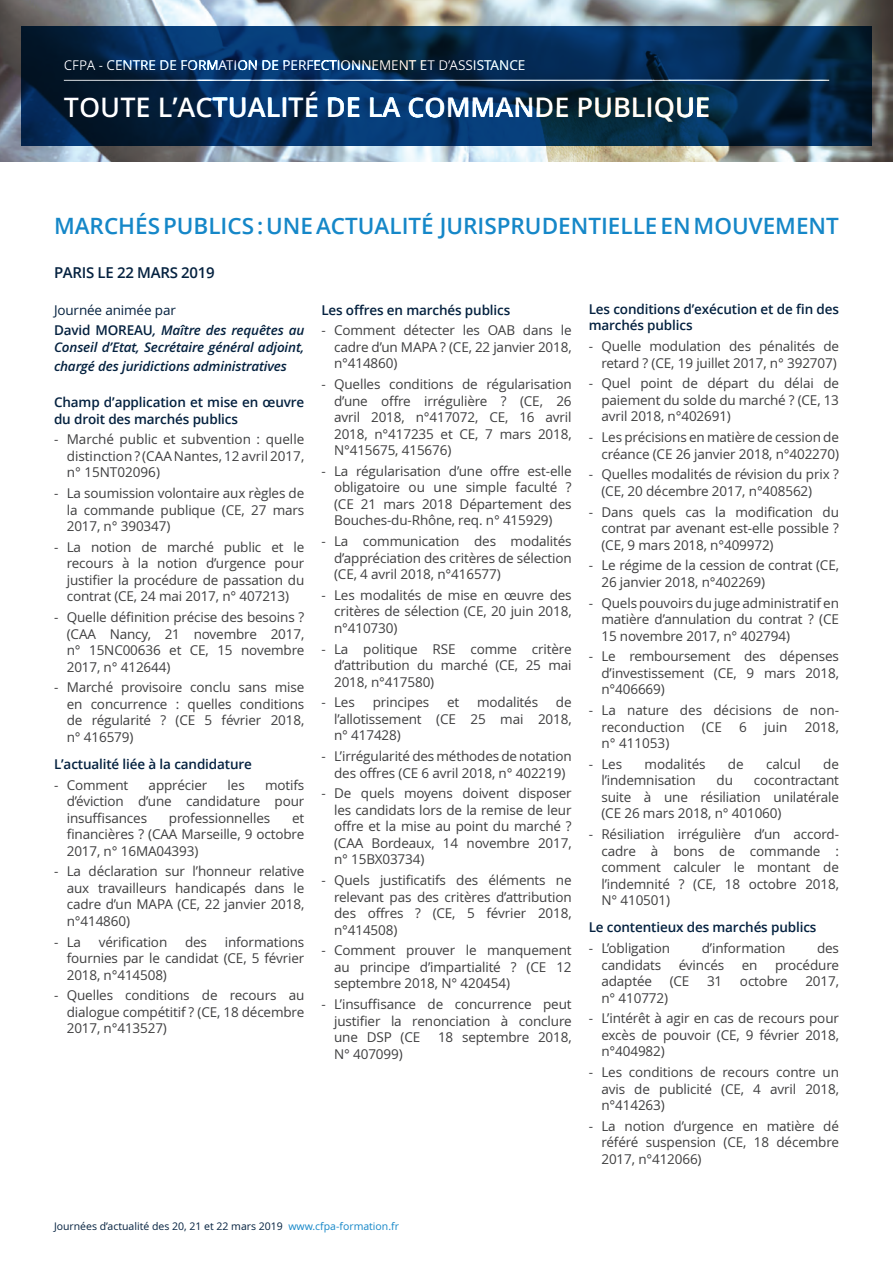
<style>
.page{position:relative;width:893px;height:1263px;background:#fff}
.page>*{position:absolute;margin:0;border:0;box-sizing:border-box;transform-origin:0 0}
.t1{font:600 27px "Open Sans";color:#fff}
.t2{font:600 22.5px "Open Sans";color:#1587c8}
.t3{font:600 15px "Open Sans";letter-spacing:-.02em;color:#04213f}
.t4{font:13.5px/16.5px "Open Sans";letter-spacing:-.01em;color:#3e3e3f;text-align:justify}
.t5{font:600 13.5px/16.5px "Open Sans";letter-spacing:-.01em;color:#04213f}
.t6{font:italic 600 13.5px/20.7px "Open Sans";letter-spacing:-.01em;color:#04213f}
.t7{font:13.5px "Open Sans";color:#fff}
.t8{font:10.5px "Open Sans";color:#04213f}
.s1{font-weight:400;font-style:normal}
.s2{font-style:normal}
.s3{color:#1587c8}
</style>
<div class="page">
<img style="left:0;top:0;width:893px;height:162px">
<svg style="left:21px;top:27px;width:851px;height:119px;background:#052b51"></svg>
<hr style="left:64px;top:80px;width:765px;height:1px;background:#fff">
<p class="t7" style="left:64px;top:57px;width:463px">CFPA - CENTRE DE FORMATION DE PERFECTIONNEMENT ET D’ASSISTANCE</p>
<h1 class="t1" style="left:64px;top:88px;width:648px">TOUTE L’ACTUALITÉ DE LA COMMANDE PUBLIQUE</h1>
<h2 class="t2" style="left:54px;top:210px;width:786px">MARCHÉS PUBLICS : UNE ACTUALITÉ JURISPRUDENTIELLE EN MOUVEMENT</h2>
<p class="t3" style="left:54px;top:262px;width:162px">PARIS LE 22 MARS 2019</p>
<p class="t6" style="left:54px;top:300px;width:252px"><span class="s1">Journée animée par<br></span><span class="s2">David MOREAU</span>, Maître des requêtes au</p>
<p class="t6" style="left:54px;top:337px;width:252px;line-height:19.5px">Conseil d’Etat, Secrétaire général adjoint, chargé des juridictions administratives</p>
<p class="t5" style="left:54px;top:394px;width:252px">Champ d’application et mise en œuvre du droit des marchés publics</p>
<p class="t4" style="left:67px;top:431px;width:239px;text-indent:-13px">- Marché public et subvention : quelle distinction ? (CAA Nantes, 12 avril 2017, n° 15NT02096)</p>
<p class="t4" style="left:67px;top:485px;width:239px;text-indent:-13px">- La soumission volontaire aux règles de la commande publique (CE, 27 mars 2017, n° 390347)</p>
<p class="t4" style="left:67px;top:539px;width:239px;text-indent:-13px">- La notion de marché public et le recours à la notion d’urgence pour justifier la procédure de passation du contrat (CE, 24 mai 2017, n° 407213)</p>
<p class="t4" style="left:67px;top:609px;width:239px;text-indent:-13px">- Quelle définition précise des besoins ? (CAA Nancy, 21 novembre 2017, n° 15NC00636 et CE, 15 novembre 2017, n° 412644)</p>
<p class="t4" style="left:67px;top:679px;width:239px;text-indent:-13px">- Marché provisoire conclu sans mise en concurrence : quelles conditions de régularité ? (CE 5 février 2018, n° 416579)</p>
<p class="t5" style="left:54px;top:755px;width:199px">L’actualité liée à la candidature</p>
<p class="t4" style="left:54px;top:777px;width:76px">- Comment</p>
<p class="t4" style="left:149px;top:777px;width:60px">apprécier</p>
<p class="t4" style="left:228px;top:777px;width:19px">les</p>
<p class="t4" style="left:67px;top:777px;width:239px;text-indent:198px">motifs d’éviction d’une candidature pour insuffisances</p>
<p class="t4" style="left:169px;top:810px;width:103px">professionnelles</p>
<p class="t4" style="left:67px;top:810px;width:239px;text-indent:225px">et financières ? (CAA Marseille, 9 octobre 2017, n° 16MA04393)</p>
<p class="t4" style="left:67px;top:863px;width:239px;text-indent:-13px">- La déclaration sur l’honneur relative aux travailleurs handicapés dans le cadre d’un MAPA (CE, 22 janvier 2018, n°414860)</p>
<p class="t4" style="left:54px;top:934px;width:29px">- La</p>
<p class="t4" style="left:99px;top:934px;width:70px">vérification</p>
<p class="t4" style="left:185px;top:934px;width:24px">des</p>
<p class="t4" style="left:67px;top:934px;width:239px;text-indent:158px">informations fournies par le candidat (CE, 5 février 2018, n°414508)</p>
<p class="t4" style="left:67px;top:987px;width:239px;text-indent:-13px">- Quelles conditions de recours au dialogue compétitif ? (CE, 18 décembre 2017, n°413527)</p>
<p class="t5" style="left:321px;top:301px;width:190px">Les offres en marchés publics</p>
<p class="t4" style="left:334px;top:322px;width:239px;text-indent:-13px">- Comment détecter les OAB dans le cadre d’un MAPA ? (CE, 22 janvier 2018, n°414860)</p>
<p class="t4" style="left:334px;top:376px;width:239px;text-indent:-13px">- Quelles conditions de régularisation d’une offre irrégulière ? (CE, 26 avril 2018, n°417072, CE, 16 avril 2018, n°417235 et CE, 7 mars 2018, N°415675, 415676)</p>
<p class="t4" style="left:334px;top:463px;width:239px;text-indent:-13px">- La régularisation d’une offre est-elle obligatoire ou une simple faculté ? (CE 21 mars 2018 Département des Bouches-du-Rhône, req. n° 415929)</p>
<p class="t4" style="left:334px;top:533px;width:239px;text-indent:-13px">- La communication des modalités d’appréciation des critères de sélection (CE, 4 avril 2018, n°416577)</p>
<p class="t4" style="left:334px;top:587px;width:239px;text-indent:-13px">- Les modalités de mise en œuvre des critères de sélection (CE, 20 juin 2018, n°410730)</p>
<p class="t4" style="left:334px;top:641px;width:239px;text-indent:-13px">- La politique RSE comme critère d’attribution du marché (CE, 25 mai 2018, n°417580)</p>
<p class="t4" style="left:321px;top:694px;width:35px">- Les</p>
<p class="t4" style="left:373px;top:694px;width:58px">principes</p>
<p class="t4" style="left:447px;top:694px;width:14px">et</p>
<p class="t4" style="left:477px;top:694px;width:63px">modalités</p>
<p class="t4" style="left:334px;top:694px;width:239px;text-indent:222px">de l’allotissement (CE 25 mai 2018, n° 417428)</p>
<p class="t4" style="left:321px;top:748px;width:252px;text-align:center">- L’irrégularité des méthodes de notation des offres (CE 6 avril 2018, n° 402219)</p>
<p class="t4" style="left:334px;top:785px;width:239px;text-indent:-13px">- De quels moyens doivent disposer les candidats lors de la remise de leur offre et la mise au point du marché ? (CAA Bordeaux, 14 novembre 2017, n° 15BX03734)</p>
<p class="t4" style="left:334px;top:872px;width:239px;text-indent:-13px">- Quels justificatifs des éléments ne relevant pas des critères d’attribution des offres ? (CE, 5 février 2018, n°414508)</p>
<p class="t4" style="left:334px;top:942px;width:239px;text-indent:-13px">- Comment prouver le manquement au principe d’impartialité ? (CE 12 septembre 2018, N° 420454)</p>
<p class="t4" style="left:334px;top:996px;width:239px;text-indent:-13px">- L’insuffisance de concurrence peut justifier la renonciation à conclure une DSP (CE</p>
<p class="t4" style="left:438px;top:1029px;width:135px">18 septembre 2018,</p>
<p class="t4" style="left:334px;top:1046px;width:70px">N° 407099)</p>
<p class="t5" style="left:589px;top:300px;width:252px">Les conditions d’exécution et de fin des marchés publics</p>
<p class="t4" style="left:589px;top:338px;width:252px;text-align:right">- Quelle modulation des pénalités de retard ? (CE, 19 juillet 2017, n° 392707)</p>
<p class="t4" style="left:601px;top:376px;width:239px;text-indent:-13px">- Quel point de départ du délai de paiement du solde du marché ? (CE, 13 avril 2018, n°402691)</p>
<p class="t4" style="left:589px;top:429px;width:252px;text-align:right">- Les précisions en matière de cession de créance (CE 26 janvier 2018, n°402270)</p>
<p class="t4" style="left:601px;top:467px;width:239px;text-indent:-13px">- Quelles modalités de révision du prix ? (CE, 20 décembre 2017, n°408562)</p>
<p class="t4" style="left:601px;top:504px;width:239px;text-indent:-13px">- Dans quels cas la modification du contrat par avenant est-elle possible ? (CE, 9 mars 2018, n°409972)</p>
<p class="t4" style="left:601px;top:557px;width:239px;text-indent:-13px">- Le régime de la cession de contrat (CE,<br>26 janvier 2018, n°402269)</p>
<p class="t4" style="left:601px;top:595px;width:239px;text-indent:-13px">- Quels pouvoirs du juge administratif en matière d’annulation du contrat ? (CE 15 novembre 2017, n° 402794)</p>
<p class="t4" style="left:601px;top:648px;width:239px;text-indent:-13px">- Le remboursement des dépenses d’investissement (CE, 9 mars 2018, n°406669)</p>
<p class="t4" style="left:601px;top:702px;width:239px;text-indent:-13px">- La nature des décisions de non&shy;reconduction</p>
<p class="t4" style="left:702px;top:719px;width:22px">(CE</p>
<p class="t4" style="left:739px;top:719px;width:9px">6</p>
<p class="t4" style="left:764px;top:719px;width:25px">juin</p>
<p class="t4" style="left:805px;top:719px;width:36px">2018,</p>
<p class="t4" style="left:601px;top:735px;width:69px">n° 411053)</p>
<p class="t4" style="left:589px;top:756px;width:35px">- Les</p>
<p class="t4" style="left:645px;top:756px;width:63px">modalités</p>
<p class="t4" style="left:728px;top:756px;width:17px">de</p>
<p class="t4" style="left:766px;top:756px;width:36px">calcul</p>
<p class="t4" style="left:823px;top:756px;width:17px">de</p>
<p class="t4" style="left:601px;top:772px;width:96px">l’indemnisation</p>
<p class="t4" style="left:717px;top:772px;width:18px">du</p>
<p class="t4" style="left:601px;top:772px;width:239px;text-indent:152px">cocontractant suite à une résiliation unilatérale (CE 26 mars 2018, n° 401060)</p>
<p class="t4" style="left:601px;top:826px;width:239px;text-indent:-13px">- Résiliation irrégulière d’un accord&shy;cadre à bons de commande : comment calculer le montant de l’indemnité ? (CE, 18 octobre 2018, N° 410501)</p>
<p class="t5" style="left:589px;top:919px;width:229px">Le contentieux des marchés publics</p>
<p class="t4" style="left:589px;top:940px;width:83px">- L’obligation</p>
<p class="t4" style="left:702px;top:940px;width:85px">d’information</p>
<p class="t4" style="left:817px;top:940px;width:24px">des</p>
<p class="t4" style="left:601px;top:957px;width:61px">candidats</p>
<p class="t4" style="left:679px;top:957px;width:47px">évincés</p>
<p class="t4" style="left:742px;top:957px;width:17px">en</p>
<p class="t4" style="left:775px;top:957px;width:65px">procédure</p>
<p class="t4" style="left:601px;top:973px;width:52px">adaptée</p>
<p class="t4" style="left:670px;top:973px;width:21px">(CE</p>
<p class="t4" style="left:707px;top:973px;width:17px">31</p>
<p class="t4" style="left:740px;top:973px;width:49px">octobre</p>
<p class="t4" style="left:805px;top:973px;width:35px">2017,</p>
<p class="t4" style="left:601px;top:990px;width:68px">n° 410772)</p>
<p class="t4" style="left:601px;top:1010px;width:239px;text-indent:-13px">- L’intérêt à agir en cas de recours pour excès de pouvoir (CE, 9 février 2018, n°404982)</p>
<p class="t4" style="left:601px;top:1064px;width:239px;text-indent:-13px">- Les conditions de recours contre un avis de publicité (CE, 4 avril 2018, n°414263)</p>
<p class="t4" style="left:601px;top:1118px;width:239px;text-indent:-13px">- La notion d’urgence en matière dé référé suspension (CE, 18 décembre 2017, n°412066)</p>
<p class="t8" style="left:54px;top:1220px;width:347px">Journées d’actualité des 20, 21 et 22 mars 2019 <span class="s3">www.cfpa-formation.fr</span></p>
</div>
